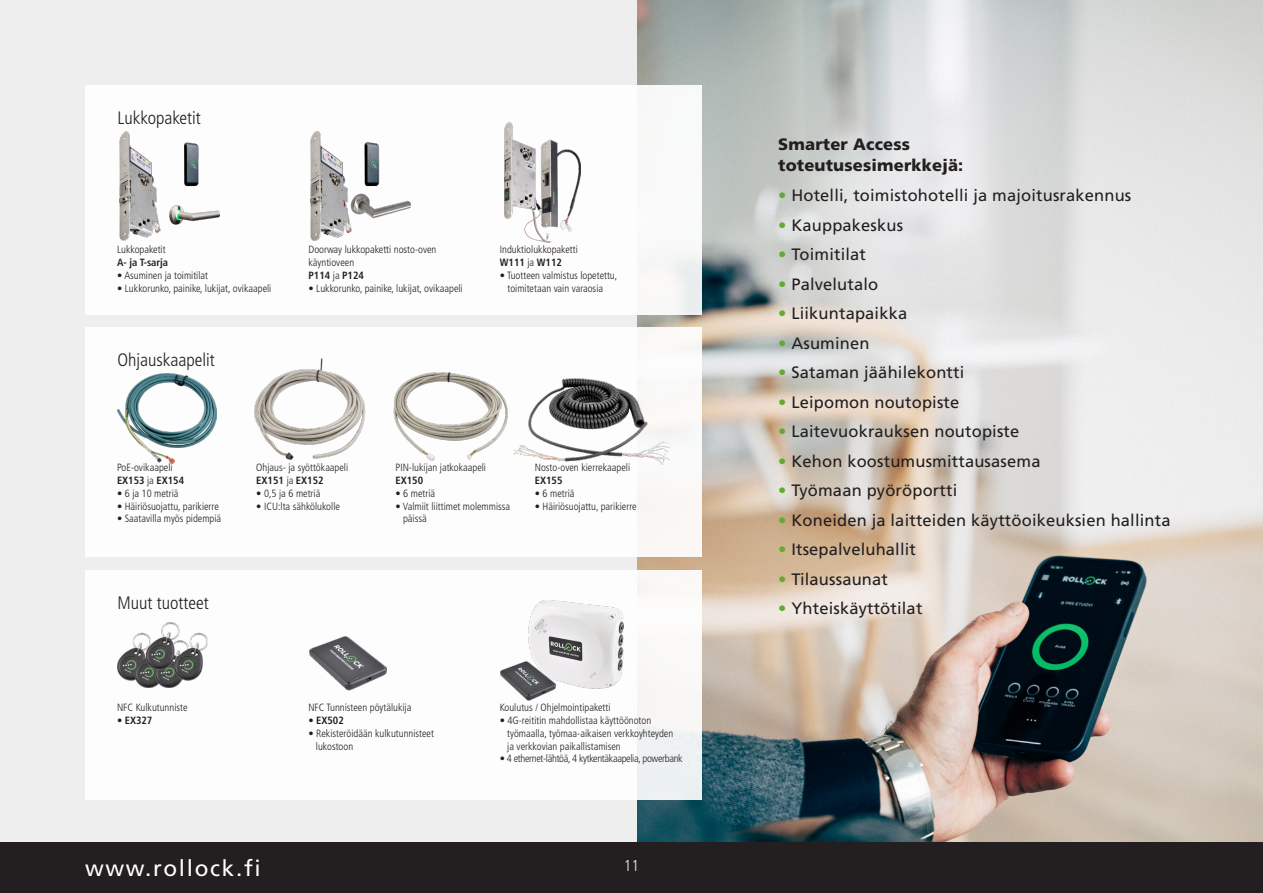
<style>
.page{position:relative;width:1263px;height:893px;background:#eeeeef}
.page>*{position:absolute;margin:0;border:0;box-sizing:border-box;transform-origin:0 0}
.t1{font:22.5px "Frutiger LT Std";letter-spacing:.075em;color:#fff}
.t2{font:300 condensed 18px "Frutiger LT Std";color:#231f20}
.PikkuIngressi{font:16.5px "Frutiger LT Std";letter-spacing:.01em;color:#231f20}
.PikkuIngressi-2{font:900 16.5px/21px "Frutiger LT Std";letter-spacing:.01em;color:#231f20}
.t3{font:300 condensed 15.75px "Frutiger LT Std";color:#eeeeef}
.t4{font:300 condensed 10.5px/12.8px "Frutiger LT Std";color:#231f20}
.t5{font:700 condensed 10.5px "Frutiger LT Std";color:#231f20}
.t6{font:300 condensed 10.5px "Frutiger LT Std";letter-spacing:-.03em;color:#231f20}
.s1{font-weight:300}
.s2{color:#61ab30}
</style>
<div class="page">
<img style="left:638px;top:0;width:625px;height:842px">
<div style="left:85px;top:85px;width:617px;height:230px;background:#fff"></div>
<div style="left:85px;top:327px;width:617px;height:230px;background:#fff"></div>
<img style="left:120px;top:131px;width:100px;height:109px">
<img style="left:310px;top:131px;width:101px;height:109px">
<img style="left:504px;top:123px;width:77px;height:120px">
<img style="left:118px;top:373px;width:98px;height:90px">
<img style="left:254px;top:359px;width:111px;height:100px">
<img style="left:394px;top:372px;width:114px;height:88px">
<img style="left:513px;top:379px;width:156px;height:85px">
<div style="left:85px;top:570px;width:617px;height:229px;background:#fff"></div>
<img style="left:500px;top:601px;width:124px;height:99px">
<img style="left:118px;top:622px;width:90px;height:65px">
<img style="left:309px;top:636px;width:78px;height:55px">
<div style="left:0;top:842px;width:1263px;height:51px;background:#231f20"></div>
<p class="t2" style="left:118px;top:108px;width:85px">Lukkopaketit</p>
<p class="t4" style="left:117px;top:243px;width:50px">Lukkopaketit</p>
<p class="t5" style="left:117px;top:256px;width:53px">A- ja T-sarja</p>
<p class="t4" style="left:117px;top:269px;width:93px">• Asuminen ja toimitilat</p>
<p class="t4" style="left:117px;top:282px;width:156px">• Lukkorunko, painike, lukijat, ovikaapeli</p>
<p class="t2" style="left:118px;top:350px;width:99px">Ohjauskaapelit</p>
<p class="t4" style="left:308px;top:243px;width:129px">Doorway lukkopaketti nosto-oven käyntioveen</p>
<p class="t5" style="left:308px;top:269px;width:57px">P114 <span class="s1">ja</span> P124</p>
<p class="t4" style="left:308px;top:282px;width:156px">• Lukkorunko, painike, lukijat, ovikaapeli</p>
<p class="t4" style="left:500px;top:243px;width:79px">Induktiolukkopaketti</p>
<p class="t5" style="left:500px;top:256px;width:64px">W111 <span class="s1">ja</span> W112</p>
<p class="t4" style="left:507px;top:269px;width:111px;text-indent:-8px">• Tuotteen valmistus lopetettu, toimitetaan vain varaosia</p>
<p class="t4" style="left:117px;top:461px;width:57px">PoE-ovikaapeli</p>
<p class="t5" style="left:117px;top:474px;width:69px">EX153 <span class="s1">ja</span> EX154</p>
<p class="t4" style="left:117px;top:487px;width:63px">• 6 ja 10 metriä</p>
<p class="t4" style="left:117px;top:500px;width:103px">• Häiriösuojattu, parikierre</p>
<p class="t4" style="left:117px;top:512px;width:106px">• Saatavilla myös pidempiä</p>
<p class="t2" style="left:118px;top:592px;width:93px">Muut tuotteet</p>
<p class="t4" style="left:256px;top:461px;width:93px">Ohjaus- ja syöttökaapeli</p>
<p class="t5" style="left:256px;top:474px;width:69px">EX151 <span class="s1">ja</span> EX152</p>
<p class="t4" style="left:256px;top:487px;width:66px">• 0,5 ja 6 metriä</p>
<p class="t4" style="left:256px;top:500px;width:85px">• ICU:lta sähkölukolle</p>
<p class="t4" style="left:395px;top:461px;width:92px">PIN-lukijan jatkokaapeli</p>
<p class="t5" style="left:395px;top:474px;width:29px">EX150</p>
<p class="t4" style="left:395px;top:487px;width:41px">• 6 metriä</p>
<p class="t4" style="left:403px;top:500px;width:109px;text-indent:-8px">• Valmiit liittimet molemmissa päissä</p>
<p class="t4" style="left:535px;top:461px;width:97px">Nosto-oven kierrekaapeli</p>
<p class="t5" style="left:535px;top:474px;width:29px">EX155</p>
<p class="t4" style="left:535px;top:487px;width:41px">• 6 metriä</p>
<p class="t4" style="left:535px;top:500px;width:103px">• Häiriösuojattu, parikierre</p>
<p class="t4" style="left:117px;top:702px;width:72px">NFC Kulkutunniste</p>
<p class="t5" style="left:117px;top:714px;width:37px"><span class="s1">•</span> EX327</p>
<p class="t4" style="left:308px;top:702px;width:105px">NFC Tunnisteen pöytälukija</p>
<p class="t5" style="left:308px;top:714px;width:37px"><span class="s1">•</span> EX502</p>
<p class="t4" style="left:316px;top:727px;width:120px;text-indent:-8px">• Rekisteröidään kulkutunnisteet lukostoon</p>
<p class="t4" style="left:500px;top:702px;width:112px">Koulutus / Ohjelmointipaketti</p>
<p class="t4" style="left:507px;top:714px;width:168px;text-indent:-8px">• 4G-reititin mahdollistaa käyttöönoton työmaalla, työmaa-aikaisen verkkoyhteyden ja verkkovian paikallistamisen</p>
<p class="t6" style="left:500px;top:753px;width:185px">• 4 ethernet-lähtöä, 4 kytkentäkaapelia, powerbank</p>
<h1 class="t1" style="left:85px;top:855px;width:177px">www.rollock.fi</h1>
<h3 class="t3" style="left:624px;top:856px;width:17px">11</h3>
<p class="PikkuIngressi-2" style="left:778px;top:134px;width:187px">Smarter Access toteutusesimerkkejä:</p>
<p class="PikkuIngressi" style="left:778px;top:186px;width:355px"><span class="s2">•</span> Hotelli, toimistohotelli ja majoitusrakennus</p>
<p class="PikkuIngressi" style="left:778px;top:215px;width:127px"><span class="s2">•</span> Kauppakeskus</p>
<p class="PikkuIngressi" style="left:778px;top:245px;width:89px"><span class="s2">•</span> Toimitilat</p>
<p class="PikkuIngressi" style="left:778px;top:274px;width:102px"><span class="s2">•</span> Palvelutalo</p>
<p class="PikkuIngressi" style="left:778px;top:304px;width:131px"><span class="s2">•</span> Liikuntapaikka</p>
<p class="PikkuIngressi" style="left:778px;top:333px;width:93px"><span class="s2">•</span> Asuminen</p>
<p class="PikkuIngressi" style="left:778px;top:363px;width:188px"><span class="s2">•</span> Sataman jäähilekontti</p>
<p class="PikkuIngressi" style="left:778px;top:392px;width:183px"><span class="s2">•</span> Leipomon noutopiste</p>
<p class="PikkuIngressi" style="left:778px;top:422px;width:243px"><span class="s2">•</span> Laitevuokrauksen noutopiste</p>
<p class="PikkuIngressi" style="left:778px;top:451px;width:264px"><span class="s2">•</span> Kehon koostumusmittausasema</p>
<p class="PikkuIngressi" style="left:778px;top:481px;width:181px"><span class="s2">•</span> Työmaan pyöröportti</p>
<p class="PikkuIngressi" style="left:778px;top:510px;width:394px"><span class="s2">•</span> Koneiden ja laitteiden käyttöoikeuksien hallinta</p>
<p class="PikkuIngressi" style="left:778px;top:540px;width:139px"><span class="s2">•</span> Itsepalveluhallit</p>
<p class="PikkuIngressi" style="left:778px;top:569px;width:111px"><span class="s2">•</span> Tilaussaunat</p>
<p class="PikkuIngressi" style="left:778px;top:599px;width:146px"><span class="s2">•</span> Yhteiskäyttötilat</p>
</div>
